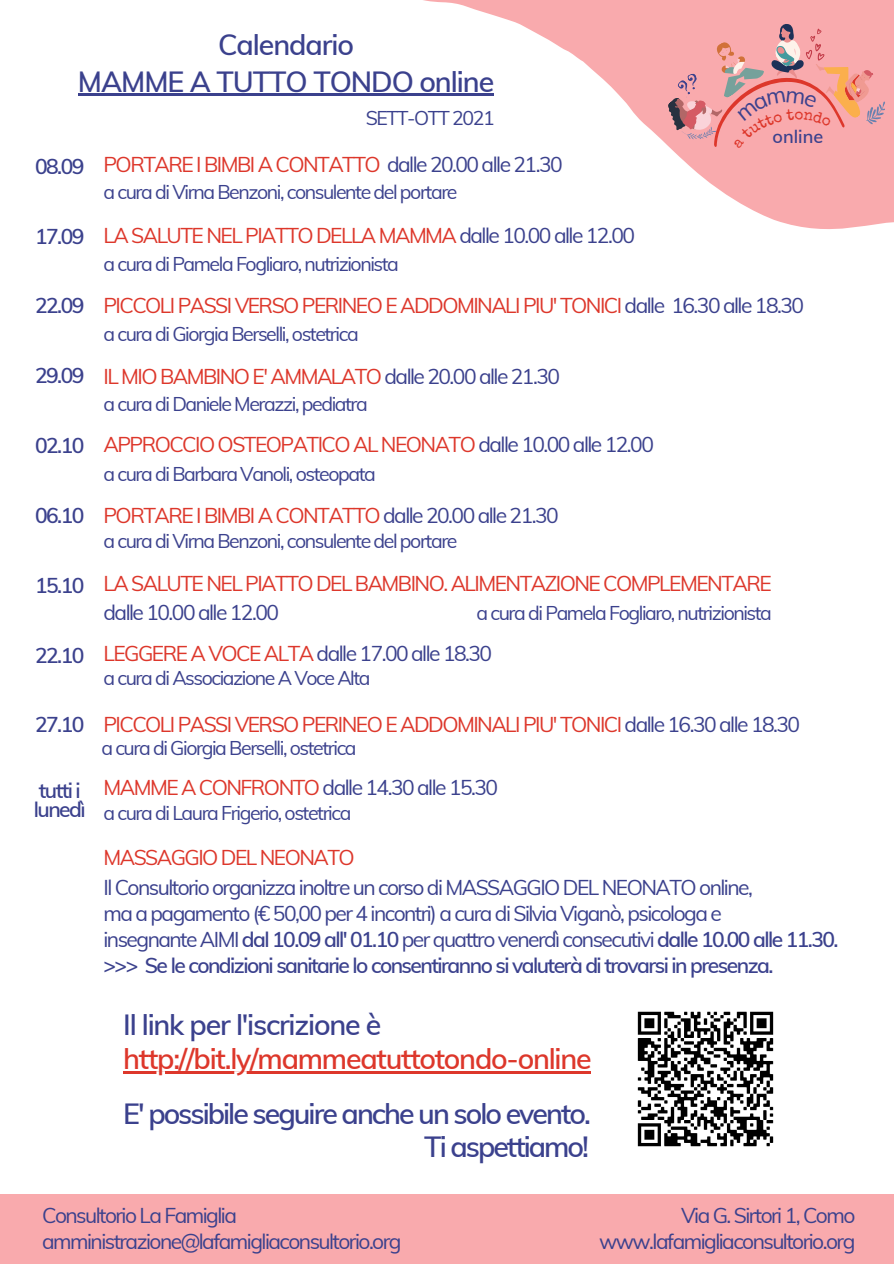
<style>
.page{position:relative;width:894px;height:1264px;background:#fff}
.page>*{position:absolute;margin:0;border:0;box-sizing:border-box;transform-origin:0 0}
.t1{font:600 28.5px "Muli";letter-spacing:-.045em;color:#3b418d}
.t2{font:600 28.5px "Muli";letter-spacing:-.07em;color:#3b418d}
.t3{font:600 28.5px "Muli";letter-spacing:-.045em;color:#dd372b}
.t4{font:21px "Muli";letter-spacing:-.075em;color:#dd372b}
.t5{font:21px "Muli";letter-spacing:-.075em;color:#3b418d}
.t6{font:600 21px "Muli";letter-spacing:-.075em;color:#3b418d}
.t7{font:19.5px "Muli";letter-spacing:-.075em;color:#3b418d}
.t8{font:600 18px "Muli";color:#3b418d}
.s1{color:#3b418d}
.s2{color:#dd372b}
.s3{font-weight:600}
</style>
<div class="page">
<div style="left:0;top:1194px;width:893px;height:69px;background:#f9aaad"></div>
<svg style="left:388px;top:0;width:505px;height:229px"></svg>
<img style="left:637px;top:1011px;width:137px;height:136px">
<hr style="left:123px;top:1071px;width:467px;height:2px;background:#dd372b">
<hr style="left:78px;top:94px;width:415px;height:2px;background:#3b418d">
<svg style="left:658px;top:23px;width:227px;height:126px;background:#eda2a3"></svg>
<p class="t1" style="left:218px;top:26px;width:138px">Calendario</p>
<p class="t1" style="left:78px;top:63px;width:418px">MAMME A TUTTO TONDO online</p>
<p class="t7" style="left:365px;top:105px;width:130px">SETT-OTT 2021</p>
<p class="t8" style="left:772px;top:125px;width:52px">online</p>
<p class="t6" style="left:35px;top:152px;width:51px">08.09</p>
<p class="t4" style="left:103px;top:151px;width:460px">PORTARE I BIMBI A CONTATTO <span class="s1">dalle 20.00 alle 21.30</span></p>
<p class="t7" style="left:103px;top:179px;width:355px">a cura di Virna Benzoni, consulente del portare</p>
<p class="t6" style="left:35px;top:222px;width:51px">17.09</p>
<p class="t4" style="left:103px;top:221px;width:533px">LA SALUTE NEL PIATTO DELLA MAMMA <span class="s1">dalle 10.00 alle 12.00</span></p>
<p class="t7" style="left:103px;top:252px;width:297px">a cura di Pamela Fogliaro, nutrizionista</p>
<p class="t6" style="left:35px;top:292px;width:51px">22.09</p>
<p class="t4" style="left:103px;top:292px;width:702px">PICCOLI PASSI VERSO PERINEO E ADDOMINALI PIU' TONICI <span class="s1">dalle 16.30 alle 18.30</span></p>
<p class="t7" style="left:103px;top:321px;width:257px">a cura di Giorgia Berselli, ostetrica</p>
<p class="t6" style="left:35px;top:362px;width:51px">29.09</p>
<p class="t4" style="left:103px;top:363px;width:458px">IL MIO BAMBINO E' AMMALATO <span class="s1">dalle 20.00 alle 21.30</span></p>
<p class="t7" style="left:103px;top:391px;width:266px">a cura di Daniele Merazzi, pediatra</p>
<p class="t6" style="left:35px;top:432px;width:51px">02.10</p>
<p class="t4" style="left:103px;top:431px;width:552px">APPROCCIO OSTEOPATICO AL NEONATO <span class="s1">dalle 10.00 alle 12.00</span></p>
<p class="t7" style="left:103px;top:461px;width:274px">a cura di Barbara Vanoli, osteopata</p>
<p class="t6" style="left:35px;top:502px;width:51px">06.10</p>
<p class="t4" style="left:103px;top:501px;width:456px">PORTARE I BIMBI A CONTATTO <span class="s1">dalle 20.00 alle 21.30</span></p>
<p class="t7" style="left:103px;top:529px;width:355px">a cura di Virna Benzoni, consulente del portare</p>
<p class="t6" style="left:35px;top:571px;width:51px">15.10</p>
<p class="t4" style="left:103px;top:570px;width:669px">LA SALUTE NEL PIATTO DEL BAMBINO. ALIMENTAZIONE COMPLEMENTARE</p>
<p class="t5" style="left:103px;top:599px;width:177px">dalle 10.00 alle 12.00</p>
<p class="t7" style="left:476px;top:600px;width:297px">a cura di Pamela Fogliaro, nutrizionista</p>
<p class="t6" style="left:35px;top:641px;width:51px">22.10</p>
<p class="t5" style="left:103px;top:640px;width:390px"><span class="s2">LEGGERE A VOCE ALTA</span> dalle 17.00 alle 18.30</p>
<p class="t7" style="left:103px;top:665px;width:268px">a cura di Associazione A Voce Alta</p>
<p class="t6" style="left:35px;top:711px;width:51px">27.10</p>
<p class="t4" style="left:103px;top:710px;width:698px">PICCOLI PASSI VERSO PERINEO E ADDOMINALI PIU' TONICI <span class="s1">dalle 16.30 alle 18.30</span></p>
<p class="t7" style="left:101px;top:735px;width:257px">a cura di Giorgia Berselli, ostetrica</p>
<p class="t6" style="left:39px;top:776px;width:44px">tutti i</p>
<p class="t6" style="left:34px;top:795px;width:53px">lunedì</p>
<p class="t5" style="left:103px;top:773px;width:396px"><span class="s2">MAMME A CONFRONTO</span> dalle 14.30 alle 15.30</p>
<p class="t7" style="left:103px;top:800px;width:249px">a cura di Laura Frigerio, ostetrica</p>
<p class="t4" style="left:103px;top:844px;width:253px">MASSAGGIO DEL NEONATO</p>
<p class="t5" style="left:103px;top:873px;width:650px">Il Consultorio organizza inoltre un corso di MASSAGGIO DEL NEONATO online,</p>
<p class="t5" style="left:103px;top:899px;width:619px">ma a pagamento (€ 50,00 per 4 incontri) a cura di Silvia Viganò, psicologa e</p>
<p class="t5" style="left:103px;top:925px;width:736px">insegnante AIMI <span class="s3">dal 10.09 all' 01.10</span> per quattro venerdì consecutivi <span class="s3">dalle 10.00 alle 11.30.</span></p>
<p class="t6" style="left:103px;top:951px;width:671px">&gt;&gt;&gt; Se le condizioni sanitarie lo consentiranno si valuterà di trovarsi in presenza.</p>
<p class="t1" style="left:123px;top:1005px;width:259px">Il link per l'iscrizione è</p>
<p class="t3" style="left:123px;top:1040px;width:470px">http://bit.ly/mammeatuttotondo-online</p>
<p class="t2" style="left:123px;top:1094px;width:469px">E' possibile seguire anche un solo evento.</p>
<p class="t2" style="left:424px;top:1127px;width:166px">Ti aspettiamo!</p>
<p class="t5" style="left:42px;top:1201px;width:196px">Consultorio La Famiglia</p>
<p class="t5" style="left:42px;top:1227px;width:361px">amministrazione@lafamigliaconsultorio.org</p>
<p class="t5" style="left:681px;top:1201px;width:176px">Via G. Sirtori 1, Como</p>
<p class="t5" style="left:599px;top:1227px;width:258px">www.lafamigliaconsultorio.org</p>
</div>
